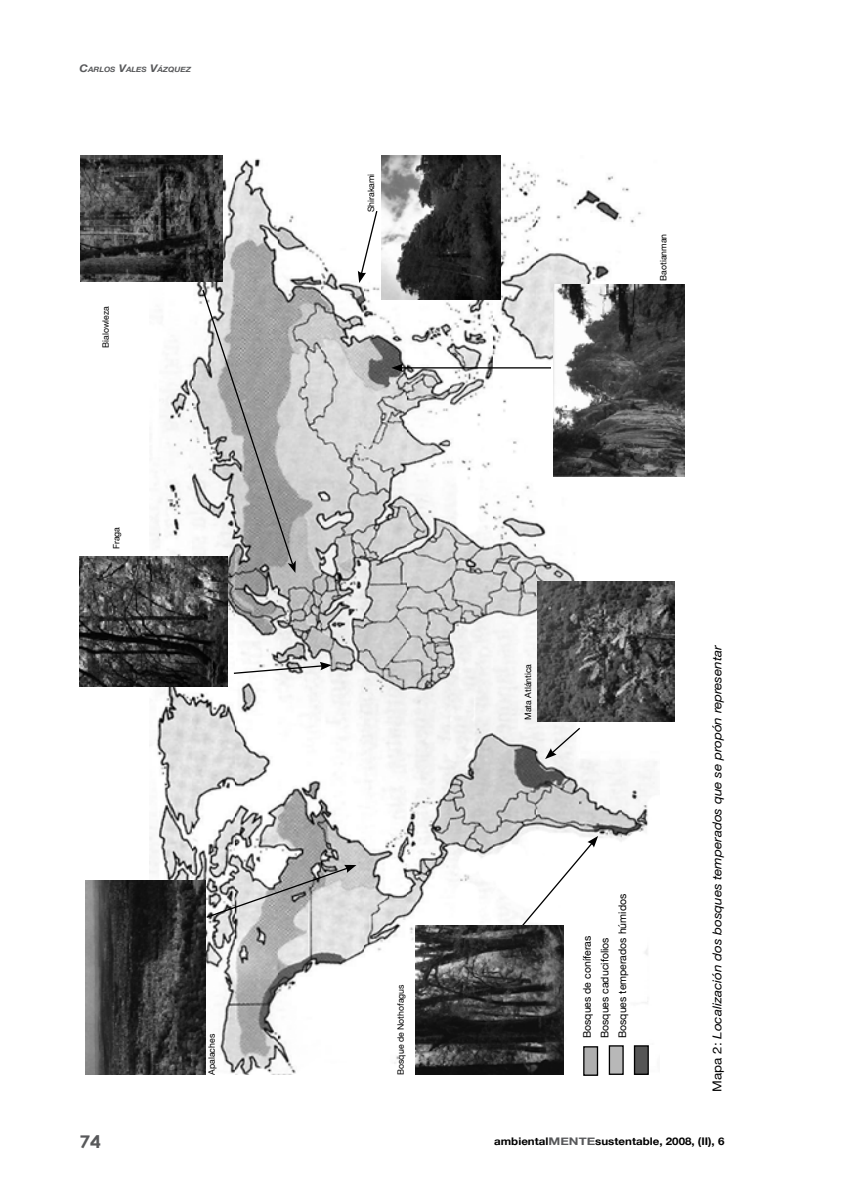
<style>
.page{position:relative;width:844px;height:1191px;background:#fff}
.page>*{position:absolute;margin:0;border:0;box-sizing:border-box;transform-origin:0 0}
.t1{font:700 17.5px "Century Gothic";color:#58595b;scale:1.1 1}
.t2{font:italic 12.25px "Helvetica Neue";color:#000;scale:1.1 1}
.t3{font:10.5px/17.5px "Helvetica Neue";color:#000}
.t4{font:700 10.5px "Helvetica Neue";color:#000;scale:1.1 1}
.t5{font:8.75px "Helvetica Neue";color:#000}
.t6{font:italic 700 7.35px "Helvetica Neue";color:#58595b;scale:1.1 1}
.s1{font-size:10.5px}
.s2{font-style:normal}
.s3{color:#58595b}
</style>
<div class="page">
<img style="left:149px;top:156px;width:510px;height:919px">
<div style="left:583px;top:1046px;width:14px;height:29px;background:#afafaf"></div>
<div style="left:583px;top:1046px;width:15px;height:29px;border:1px solid #000"></div>
<div style="left:609px;top:1046px;width:14px;height:28px;background:#b8b8b8"></div>
<div style="left:608px;top:1045px;width:15px;height:30px;border:1px solid #000"></div>
<div style="left:634px;top:1046px;width:14px;height:28px;background:#565656"></div>
<div style="left:633px;top:1045px;width:15px;height:30px;border:1px solid #000"></div>
<img style="left:85px;top:880px;width:121px;height:195px">
<svg style="left:205px;top:865px;width:151px;height:54px;background:#b7b7b7"></svg>
<img style="left:553px;top:285px;width:131px;height:192px">
<hr style="left:400px;top:367px;width:151px;height:1px;background:#000">
<svg style="left:391px;top:363px;width:12px;height:9px"></svg>
<img style="left:81px;top:156px;width:142px;height:125px">
<svg style="left:201px;top:288px;width:95px;height:285px;background:#afafaf"></svg>
<img style="left:79px;top:556px;width:148px;height:130px">
<svg style="left:508px;top:836px;width:90px;height:106px"></svg>
<img style="left:538px;top:582px;width:136px;height:139px">
<svg style="left:545px;top:726px;width:36px;height:33px"></svg>
<img style="left:415px;top:925px;width:149px;height:150px">
<svg style="left:232px;top:662px;width:99px;height:12px"></svg>
<img style="left:381px;top:156px;width:119px;height:143px">
<svg style="left:358px;top:209px;width:20px;height:74px"></svg>
<p class="t6" style="left:79px;top:65px;width:103px"><span class="s1">C</span>ARLOS <span class="s1">V</span>ALES <span class="s1">V</span>ÁZQUEZ</p>
<p class="t5" style="left:101px;top:348px;width:43px;rotate:-90deg">Bialowleza</p>
<p class="t5" style="left:111px;top:549px;width:24px;rotate:-90deg">Fraga</p>
<p class="t5" style="left:206px;top:1075px;width:42px;rotate:-90deg">Apalaches</p>
<p class="t5" style="left:366px;top:212px;width:40px;rotate:-90deg">Shirakami</p>
<p class="t5" style="left:658px;top:281px;width:49px;rotate:-90deg">Baotianman</p>
<p class="t5" style="left:395px;top:1075px;width:92px;rotate:-90deg">Bosque de Nothofagus</p>
<p class="t5" style="left:522px;top:720px;width:58px;rotate:-90deg">Mata Atlántica</p>
<p class="t3" style="left:578px;top:1038px;width:146px;rotate:-90deg">Bosques de coníferas<br>Bosques caducifolios<br>Bosques temperados húmidos</p>
<p class="t2" style="left:709px;top:1091px;width:408px;rotate:-90deg"><span class="s2">Mapa 2:</span> Localización dos bosques temperados que se propón representar</p>
<p class="t1" style="left:79px;top:1130px;width:20px">74</p>
<p class="t4" style="left:494px;top:1134px;width:211px">ambiental<span class="s3">MENTE</span>sustentable, 2008, (II), 6</p>
</div>
